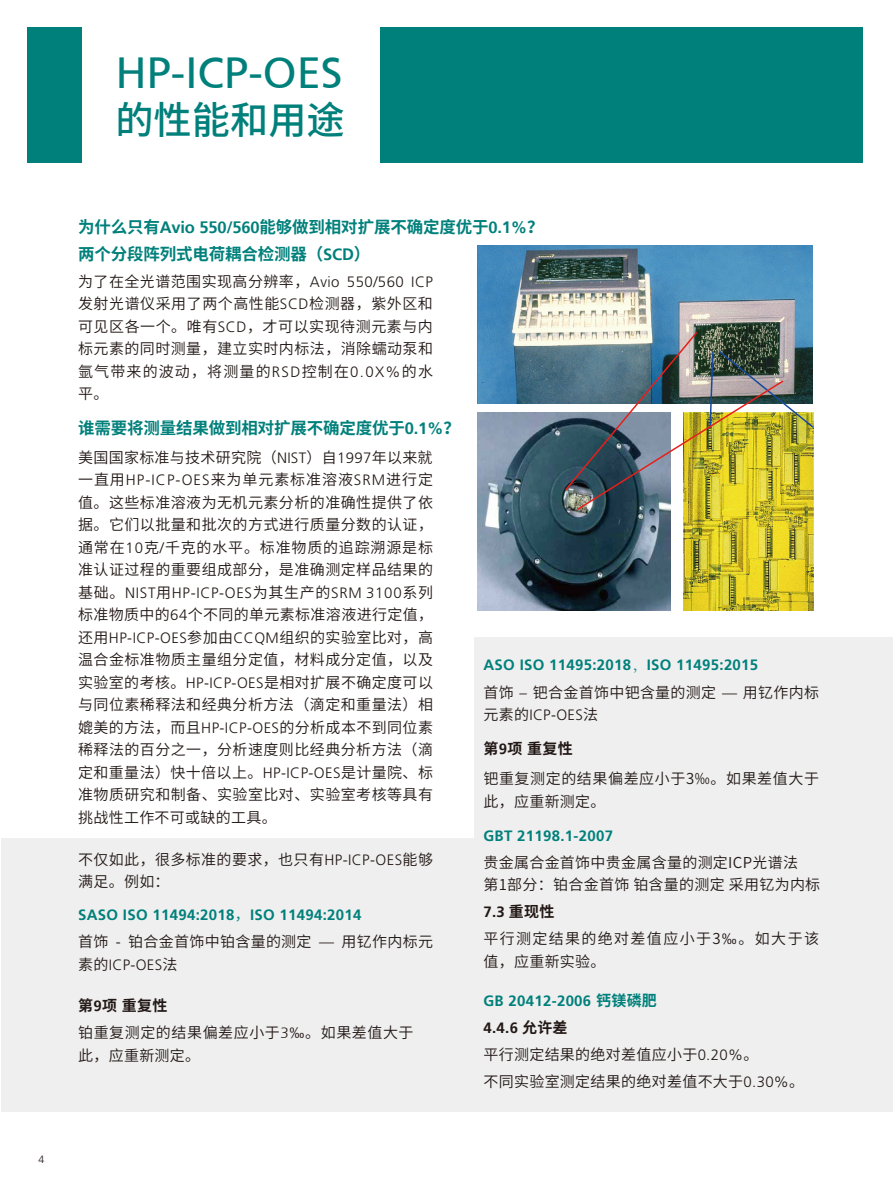
<style>
.page{position:relative;width:893px;height:1191px;background:#fff}
.page>*{position:absolute;margin:0;border:0;box-sizing:border-box;transform-origin:0 0}
.t1{font:43.5px "Frutiger";color:#00807b}
.t2{font:500 38.25px "Source Han Sans CN";color:#00807b}
.t3{font:700 16.5px/27.5px "Source Han Sans CN";letter-spacing:-.01em;color:#00807b}
.t4{font:15px/22.5px "Source Han Sans CN";letter-spacing:.03em;color:#221815}
.t5{font:700 15px/27px "Frutiger";letter-spacing:.02em;color:#00807b}
.t6{font:300 15px "Frutiger";letter-spacing:.045em;color:#221815}
.t7{font:15px/22.5px "Source Han Sans CN";letter-spacing:.09em;color:#221815}
.t8{font:700 15px "Frutiger";color:#221815}
.t9{font:300 10.5px "Frutiger LT Com";color:#221815}
.s1{font-family:"Frutiger"}
.s2{font-family:"Frutiger";font-weight:300}
.s3{font-family:"Source Han Sans CN";font-weight:400}
.s4{font-weight:700}
.s5{font-family:"Frutiger";font-weight:700}
.s6{font-family:"Adobe Song Std";font-weight:300}
.s7{font-family:"Source Han Sans CN"}
.s8{color:#221815}
.s9{font-family:"Source Han Sans CN";color:#221815}
</style>
<div class="page">
<div style="left:1px;top:838px;width:892px;height:274px;background:#efefef"></div>
<div style="left:475px;top:637px;width:418px;height:475px;background:#efefef"></div>
<div style="left:28px;top:28px;width:54px;height:135px;background:#00807b"></div>
<div style="left:381px;top:28px;width:482px;height:135px;background:#00807b"></div>
<img style="left:477px;top:413px;width:193px;height:197px">
<img style="left:683px;top:511px;width:130px;height:99px">
<img style="left:477px;top:246px;width:336px;height:157px">
<img style="left:563px;top:330px;width:251px;height:181px">
<p class="t9" style="left:39px;top:1153px;width:7px">4</p>
<h1 class="t1" style="left:115px;top:47px;width:229px">HP-ICP-OES</h1>
<h2 class="t2" style="left:115px;top:98px;width:231px">的性能和用途</h2>
<p class="t3" style="left:78px;top:213px;width:467px">为什么只有<span class="s1">Avio 550/560</span>能够做到相对扩展不确定度优于<span class="s1">0.1%</span>？两个分段阵列式电荷耦合检测器（<span class="s1">SCD</span>）</p>
<p class="t4" style="left:78px;top:270px;width:356px;text-align:justify">为了在全光谱范围实现高分辨率，<span class="s2">Avio 550/560 ICP</span>发射光谱仪采用了两个高性能<span class="s2">SCD</span>检测器，紫外区和可见区各一个。唯有<span class="s2">SCD</span>，才可以实现待测元素与内标元素的同时测量，建立实时内标法，消除蠕动泵和氩气带来的波动，将测量的<span class="s2">RSD</span>控制在<span class="s2">0.0X%</span>的水平。</p>
<p class="t3" style="left:78px;top:415px;width:383px">谁需要将测量结果做到相对扩展不确定度优于<span class="s1">0.1%</span>？</p>
<p class="t4" style="left:78px;top:446px;width:356px;text-align:justify">美国国家标准与技术研究院（<span class="s2">NIST</span>）自<span class="s2">1997</span>年以来就一直用<span class="s2">HP-ICP-OES</span>来为单元素标准溶液<span class="s2">SRM</span>进行定值。这些标准溶液为无机元素分析的准确性提供了依据。它们以批量和批次的方式进行质量分数的认证，通常在<span class="s2">10</span>克<span class="s2">/</span>千克的水平。标准物质的追踪溯源是标准认证过程的重要组成部分，是准确测定样品结果的</p>
<p class="t6" style="left:78px;top:584px;width:356px"><span class="s3">基础。</span>NIST<span class="s3">用</span>HP-ICP-OES<span class="s3">为其生产的</span>SRM 3100<span class="s3">系列</span></p>
<p class="t4" style="left:78px;top:604px;width:356px;text-align:justify">标准物质中的<span class="s2">64</span>个不同的单元素标准溶液进行定值，还用<span class="s2">HP-ICP-OES</span>参加由<span class="s2">CCQM</span>组织的实验室比对，高温合金标准物质主量组分定值，材料成分定值，以及实验室的考核。<span class="s2">HP-ICP-OES</span>是相对扩展不确定度可以与同位素稀释法和经典分析方法（滴定和重量法）相媲美的方法，而且<span class="s2">HP-ICP-OES</span>的分析成本不到同位素稀释法的百分之一，分析速度则比经典分析方法（滴定和重量法）快十倍以上。<span class="s2">HP-ICP-OES</span>是计量院、标准物质研究和制备、实验室比对、实验室考核等具有挑战性工作不可或缺的工具。</p>
<p class="t4" style="left:78px;top:848px;width:356px">不仅如此，很多标准的要求，也只有<span class="s2">HP-ICP-OES</span>能够满足。例如：</p>
<p class="t5" style="left:78px;top:901px;width:285px">SASO ISO 11494:2018<span class="s3">，</span>ISO 11494:2014</p>
<p class="t4" style="left:78px;top:930px;width:356px">首饰 <span class="s2">-</span> 铂合金首饰中铂含量的测定 <span class="s2">—</span> 用钇作内标元</p>
<p class="t6" style="left:78px;top:956px;width:101px"><span class="s3">素的</span>ICP-OES<span class="s3">法</span></p>
<p class="t4" style="left:78px;top:992px;width:337px;line-height:27px"><span class="s4">第</span><span class="s5">9</span><span class="s4">项重复性<br></span>铂重复测定的结果偏差应小于<span class="s2">3‰</span>。如果差值大于</p>
<p class="t4" style="left:78px;top:1044px;width:124px">此，应重新测定。</p>
<p class="t5" style="left:483px;top:651px;width:276px">ASO ISO 11495:2018<span class="s6">，</span>ISO 11495:2015</p>
<p class="t4" style="left:483px;top:681px;width:337px">首饰 <span class="s2">–</span> 钯合金首饰中钯含量的测定 <span class="s2">—</span> 用钇作内标</p>
<p class="t6" style="left:483px;top:706px;width:116px"><span class="s3">元素的</span>ICP-OES<span class="s3">法</span></p>
<p class="t4" style="left:483px;top:734px;width:337px;line-height:30px"><span class="s4">第</span><span class="s5">9</span><span class="s4">项重复性<br></span>钯重复测定的结果偏差应小于3‰。如果差值大于</p>
<p class="t4" style="left:483px;top:790px;width:124px">此，应重新测定。</p>
<p class="t5" style="left:483px;top:822px;width:131px">GBT 21198.1-2007</p>
<p class="t4" style="left:483px;top:851px;width:338px">贵金属合金首饰中贵金属含量的测定ICP光谱法第1部分：铂合金首饰 铂含量的测定 采用钇为内标</p>
<p class="t8" style="left:483px;top:903px;width:73px">7.3 <span class="s7">重现性</span></p>
<p class="t7" style="left:483px;top:928px;width:337px">平行测定结果的绝对差值应小于3<span class="s2">‰</span>。如大于该值，应重新实验。</p>
<p class="t5" style="left:483px;top:987px;width:175px">GB 20412-2006 <span class="s7">钙镁磷肥<br></span><span class="s8">4.4.6</span> <span class="s9">允许差</span></p>
<p class="t4" style="left:483px;top:1041px;width:322px;line-height:27px">平行测定结果的绝对差值应小于<span class="s2">0.20%</span>。<br>不同实验室测定结果的绝对差值不大于<span class="s2">0.30%</span>。</p>
</div>
